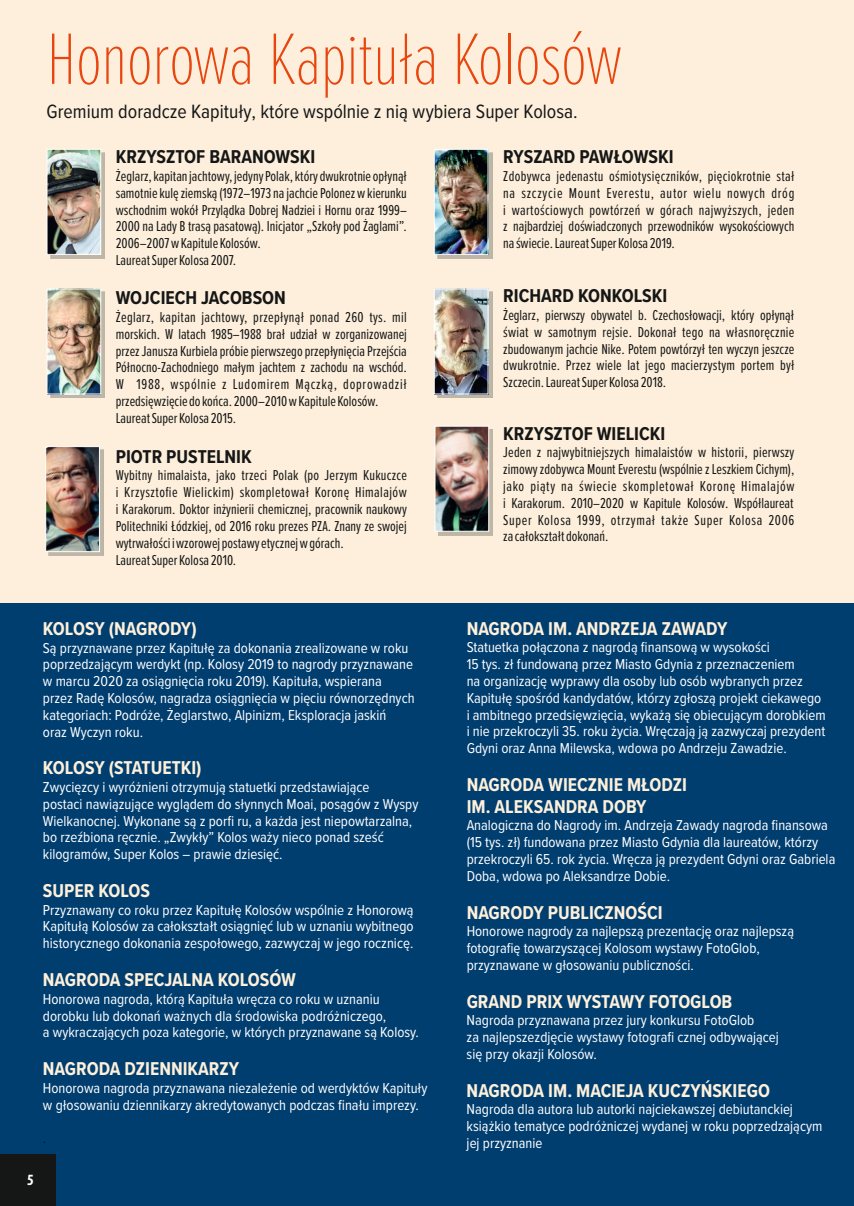
<style>
.page{position:relative;width:854px;height:1206px;background:#fff}
.page>*{position:absolute;margin:0;border:0;box-sizing:border-box;transform-origin:0 0}
.t1{font:100 75.25px "Proxima Nova Ex Cn";letter-spacing:-.01em;color:#e8460e}
.t2{font:19.95px "Proxima Nova Cond";color:#151616}
.t3{font:700 19.25px/21.7px "Proxima Nova Cond";color:#fef0da}
.t4{font:700 19.25px "Proxima Nova Cond";color:#151616}
.t5{font:700 condensed 15.75px "Myriad Pro";color:#fff}
.t6{font:14.88px/16.8px "Proxima Nova Cond";color:#fff}
.t7{font:14.88px/16.8px "Proxima Nova Ex Cn";color:#151616}
.t8{font:14.88px "Proxima Nova Cond";color:#151616}
</style>
<div class="page">
<div style="left:0;top:0;width:853px;height:615px;background:#fdefdb"></div>
<div style="left:0;top:603px;width:853px;height:602px;background:#003e70"></div>
<img style="left:438px;top:429px;width:54px;height:106px">
<img style="left:436px;top:428px;width:51px;height:101px">
<div style="left:434px;top:426px;width:55px;height:105px;border:1px solid #fff"></div>
<img style="left:47px;top:448px;width:51px;height:102px">
<div style="left:45px;top:446px;width:55px;height:106px;border:1px solid #fff"></div>
<img style="left:437px;top:152px;width:55px;height:106px">
<img style="left:435px;top:151px;width:51px;height:102px">
<div style="left:433px;top:149px;width:55px;height:106px;border:1px solid #fff"></div>
<img style="left:50px;top:152px;width:55px;height:106px">
<img style="left:49px;top:151px;width:50px;height:102px">
<div style="left:47px;top:149px;width:54px;height:106px;border:1px solid #fff"></div>
<img style="left:437px;top:292px;width:55px;height:106px">
<img style="left:435px;top:290px;width:51px;height:102px">
<div style="left:433px;top:288px;width:55px;height:106px;border:1px solid #fff"></div>
<img style="left:50px;top:292px;width:55px;height:106px">
<img style="left:49px;top:290px;width:50px;height:102px">
<div style="left:47px;top:288px;width:54px;height:106px;border:1px solid #fff"></div>
<div style="left:0;top:1154px;width:55px;height:51px;background:#151616"></div>
<h1 class="t1" style="left:47px;top:24px;width:577px">Honorowa Kapituła Kolosów</h1>
<h2 class="t2" style="left:47px;top:102px;width:532px">Gremium doradcze Kapituły, które wspólnie z nią wybiera Super Kolosa.</h2>
<p class="t4" style="left:116px;top:148px;width:201px">KRZYSZTOF BARANOWSKI</p>
<p class="t7" style="left:116px;top:168px;width:292px">Żeglarz, kapitan jachtowy, jedyny Polak, który dwukrotnie opłynął samotnie kulę ziemską (1972–1973 na jachcie Polonez w kierunku wschodnim wokół Przylądka Dobrej Nadziei i Hornu oraz 1999– 2000 na Lady B trasą pasatową). Inicjator „Szkoły pod Żaglami”.<br>2006–2007 w Kapitule Kolosów.<br>Laureat Super Kolosa 2007.</p>
<p class="t4" style="left:116px;top:289px;width:172px">WOJCIECH JACOBSON</p>
<p class="t7" style="left:116px;top:309px;width:292px">Żeglarz, kapitan jachtowy, przepłynął ponad 260 tys. mil morskich. W latach 1985–1988 brał udział w zorganizowanej przez Janusza Kurbiela próbie pierwszego przepłynięcia Przejścia Północno-Zachodniego małym jachtem z zachodu na wschód.<br>W 1988, wspólnie z Ludomirem Mączką, doprowadził przedsięwzięcie do końca. 2000–2010 w Kapitule Kolosów.<br>Laureat Super Kolosa 2015.</p>
<p class="t4" style="left:116px;top:447px;width:137px">PIOTR PUSTELNIK</p>
<p class="t7" style="left:116px;top:467px;width:292px">Wybitny himalaista, jako trzeci Polak (po Jerzym Kukuczce i Krzysztofie Wielickim) skompletował Koronę Himalajów i Karakorum. Doktor inżynierii chemicznej, pracownik naukowy Politechniki Łódzkiej, od 2016 roku prezes PZA. Znany ze swojej wytrwałości i wzorowej postawy etycznej w górach.<br>Laureat Super Kolosa 2010.</p>
<p class="t4" style="left:503px;top:148px;width:172px">RYSZARD PAWŁOWSKI</p>
<p class="t7" style="left:503px;top:168px;width:292px;text-align:justify">Zdobywca jedenastu ośmiotysięczników, pięciokrotnie stał na szczycie Mount Everestu, autor wielu nowych dróg i wartościowych powtórzeń w górach najwyższych, jeden z najbardziej doświadczonych przewodników wysokościowych na świecie. Laureat Super Kolosa 2019.</p>
<p class="t4" style="left:503px;top:287px;width:165px">RICHARD KONKOLSKI</p>
<p class="t7" style="left:503px;top:307px;width:292px;text-align:justify">Żeglarz, pierwszy obywatel b. Czechosłowacji, który opłynął świat w samotnym rejsie. Dokonał tego na własnoręcznie zbudowanym jachcie Nike. Potem powtórzył ten wyczyn jeszcze dwukrotnie. Przez wiele lat jego macierzystym portem był Szczecin. Laureat Super Kolosa 2018.</p>
<p class="t4" style="left:503px;top:424px;width:163px">KRZYSZTOF WIELICKI</p>
<p class="t7" style="left:503px;top:444px;width:292px;text-align:justify">Jeden z najwybitniejszych himalaistów w historii, pierwszy zimowy zdobywca Mount Everestu (wspólnie z Leszkiem Cichym), jako piąty na świecie skompletował Koronę Himalajów i Karakorum. 2010–2020 w Kapitule Kolosów. Współlaureat Super Kolosa 1999, otrzymał także Super Kolosa 2006 za całokształt dokonań.</p>
<p class="t3" style="left:43px;top:618px;width:155px">KOLOSY (NAGRODY)</p>
<p class="t6" style="left:43px;top:640px;width:373px">Są przyznawane przez Kapitułę za dokonania zrealizowane w roku poprzedzającym werdykt (np. Kolosy 2019 to nagrody przyznawane w marcu 2020 za osiągnięcia roku 2019). Kapituła, wspierana przez Radę Kolosów, nagradza osiągnięcia w pięciu równorzędnych kategoriach: Podróże, Żeglarstwo, Alpinizm, Eksploracja jaskiń<br>oraz Wyczyn roku.</p>
<p class="t3" style="left:43px;top:757px;width:160px">KOLOSY (STATUETKI)</p>
<p class="t6" style="left:43px;top:779px;width:377px">Zwycięzcy i wyróżnieni otrzymują statuetki przedstawiające<br>postaci nawiązujące wyglądem do słynnych Moai, posągów z Wyspy Wielkanocnej. Wykonane są z porfi ru, a każda jest niepowtarzalna, bo rzeźbiona ręcznie. „Zwykły” Kolos waży nieco ponad sześć kilogramów, Super Kolos – prawie dziesięć.</p>
<p class="t3" style="left:43px;top:880px;width:109px">SUPER KOLOS</p>
<p class="t6" style="left:43px;top:902px;width:372px;text-align:justify">Przyznawany co roku przez Kapitułę Kolosów wspólnie z Honorową Kapitułą Kolosów za całokształt osiągnięć lub w uznaniu wybitnego historycznego dokonania zespołowego, zazwyczaj w jego rocznicę.</p>
<p class="t3" style="left:43px;top:969px;width:254px">NAGRODA SPECJALNA KOLOSÓW</p>
<p class="t6" style="left:43px;top:991px;width:377px">Honorowa nagroda, którą Kapituła wręcza co roku w uznaniu dorobku lub dokonań ważnych dla środowiska podróżniczego,<br>a wykraczających poza kategorie, w których przyznawane są Kolosy.</p>
<p class="t3" style="left:43px;top:1058px;width:198px">NAGRODA DZIENNIKARZY</p>
<p class="t6" style="left:43px;top:1080px;width:386px">Honorowa nagroda przyznawana niezależenie od werdyktów Kapituły w głosowaniu dziennikarzy akredytowanych podczas finału imprezy.</p>
<p class="t8" style="left:43px;top:1131px;width:5px">.</p>
<p class="t5" style="left:27px;top:1173px;width:8px">5</p>
<p class="t3" style="left:466px;top:618px;width:262px">NAGRODA IM. ANDRZEJA ZAWADY</p>
<p class="t6" style="left:466px;top:639px;width:360px">Statuetka połączona z nagrodą finansową w wysokości<br>15 tys. zł fundowaną przez Miasto Gdynia z przeznaczeniem<br>na organizację wyprawy dla osoby lub osób wybranych przez Kapitułę spośród kandydatów, którzy zgłoszą projekt ciekawego i ambitnego przedsięwzięcia, wykażą się obiecującym dorobkiem i nie przekroczyli 35. roku życia. Wręczają ją zazwyczaj prezydent Gdyni oraz Anna Milewska, wdowa po Andrzeju Zawadzie.</p>
<p class="t3" style="left:466px;top:774px;width:222px">NAGRODA WIECZNIE MŁODZI<br>IM. ALEKSANDRA DOBY</p>
<p class="t6" style="left:466px;top:817px;width:370px">Analogiczna do Nagrody im. Andrzeja Zawady nagroda finansowa (15 tys. zł) fundowana przez Miasto Gdynia dla laureatów, którzy przekroczyli 65. rok życia. Wręcza ją prezydent Gdyni oraz Gabriela Doba, wdowa po Aleksandrze Dobie.</p>
<p class="t3" style="left:466px;top:902px;width:198px">NAGRODY PUBLICZNOŚCI</p>
<p class="t6" style="left:466px;top:923px;width:329px">Honorowe nagrody za najlepszą prezentację oraz najlepszą fotografię towarzyszącej Kolosom wystawy FotoGlob, przyznawane w głosowaniu publiczności.</p>
<p class="t3" style="left:466px;top:991px;width:267px">GRAND PRIX WYSTAWY FOTOGLOB</p>
<p class="t6" style="left:466px;top:1012px;width:314px">Nagroda przyznawana przez jury konkursu FotoGlob<br>za najlepszezdjęcie wystawy fotografi cznej odbywającej się przy okazji Kolosów.</p>
<p class="t3" style="left:466px;top:1080px;width:305px">NAGRODA IM. MACIEJA KUCZYŃSKIEGO</p>
<p class="t6" style="left:466px;top:1101px;width:357px">Nagroda dla autora lub autorki najciekawszej debiutanckiej książkio tematyce podróżniczej wydanej w roku poprzedzającym jej przyznanie</p>
</div>
